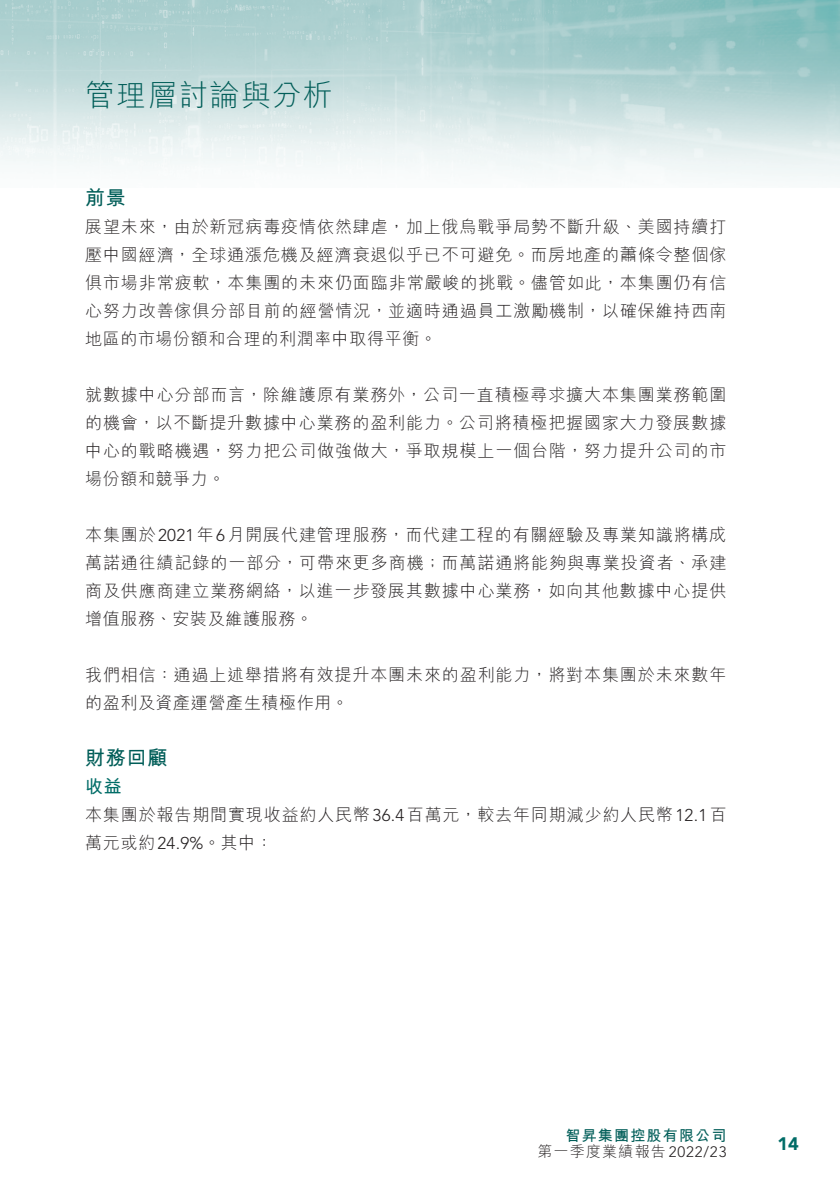
<style>
.page{position:relative;width:840px;height:1191px;background:#fff}
.page>*{position:absolute;margin:0;border:0;box-sizing:border-box;transform-origin:0 0}
.t1{font:300 30px "M Hei HK";letter-spacing:.035em;color:#005d58}
._01_H1{font:700 20px "M Hei HK";letter-spacing:.04em;color:#005d58}
.t2{font:900 18px "Avenir LT Std";color:#006c67}
._02_H2{font:700 18px "M Hei HK";color:#006c67}
._00_txt{font:300 17px/28px "M Hei HK";letter-spacing:.05em;color:#231f20;text-align:justify}
.t3{font:300 15px "M Hei HK";letter-spacing:.08em;color:#231f20}
.t4{font:700 15px "M Hei HK";letter-spacing:.08em;color:#005d58}
.s1{font-family:"Avenir LT Std"}
</style>
<div class="page">
<img style="left:0;top:0;width:839px;height:180px">
<h1 class="t1" style="left:85px;top:80px;width:249px">管理層討論與分析</h1>
<p class="_01_H1" style="left:85px;top:183px;width:42px">前景</p>
<p class="_00_txt" style="left:85px;top:212px;width:642px">展望未來，由於新冠病毒疫情依然肆虐，加上俄烏戰爭局勢不斷升級、美國持續打壓中國經濟，全球通漲危機及經濟衰退似乎已不可避免。而房地產的蕭條令整個傢俱市場非常疲軟，本集團的未來仍面臨非常嚴峻的挑戰。儘管如此，本集團仍有信心努力改善傢俱分部目前的經營情況，並適時通過員工激勵機制，以確保維持西南地區的市場份額和合理的利潤率中取得平衡。</p>
<p class="_00_txt" style="left:85px;top:380px;width:642px">就數據中心分部而言，除維護原有業務外，公司一直積極尋求擴大本集團業務範圍的機會，以不斷提升數據中心業務的盈利能力。公司將積極把握國家大力發展數據中心的戰略機遇，努力把公司做強做大，爭取規模上一個台階，努力提升公司的市場份額和競爭力。</p>
<p class="_00_txt" style="left:85px;top:520px;width:642px">本集團於<span class="s1">2021</span>年<span class="s1">6</span>月開展代建管理服務，而代建工程的有關經驗及專業知識將構成萬諾通往績記錄的一部分，可帶來更多商機；而萬諾通將能夠與專業投資者、承建商及供應商建立業務網絡，以進一步發展其數據中心業務，如向其他數據中心提供增值服務、安裝及維護服務。</p>
<p class="_00_txt" style="left:85px;top:660px;width:642px">我們相信：通過上述舉措將有效提升本團未來的盈利能力，將對本集團於未來數年的盈利及資產運營產生積極作用。</p>
<p class="_01_H1" style="left:85px;top:743px;width:84px">財務回顧</p>
<p class="_02_H2" style="left:85px;top:773px;width:38px">收益</p>
<p class="_00_txt" style="left:85px;top:800px;width:642px">本集團於報告期間實現收益約人民幣<span class="s1">36.4</span>百萬元，較去年同期減少約人民幣<span class="s1">12.1</span>百萬元或約<span class="s1">24.9%</span>。其中：</p>
<p class="t4" style="left:565px;top:1124px;width:162px">智昇集團控股有限公司</p>
<p class="t3" style="left:537px;top:1143px;width:190px">第一季度業績報告<span class="s1">2022/23</span></p>
<p class="t2" style="left:777px;top:1132px;width:23px">14</p>
</div>
